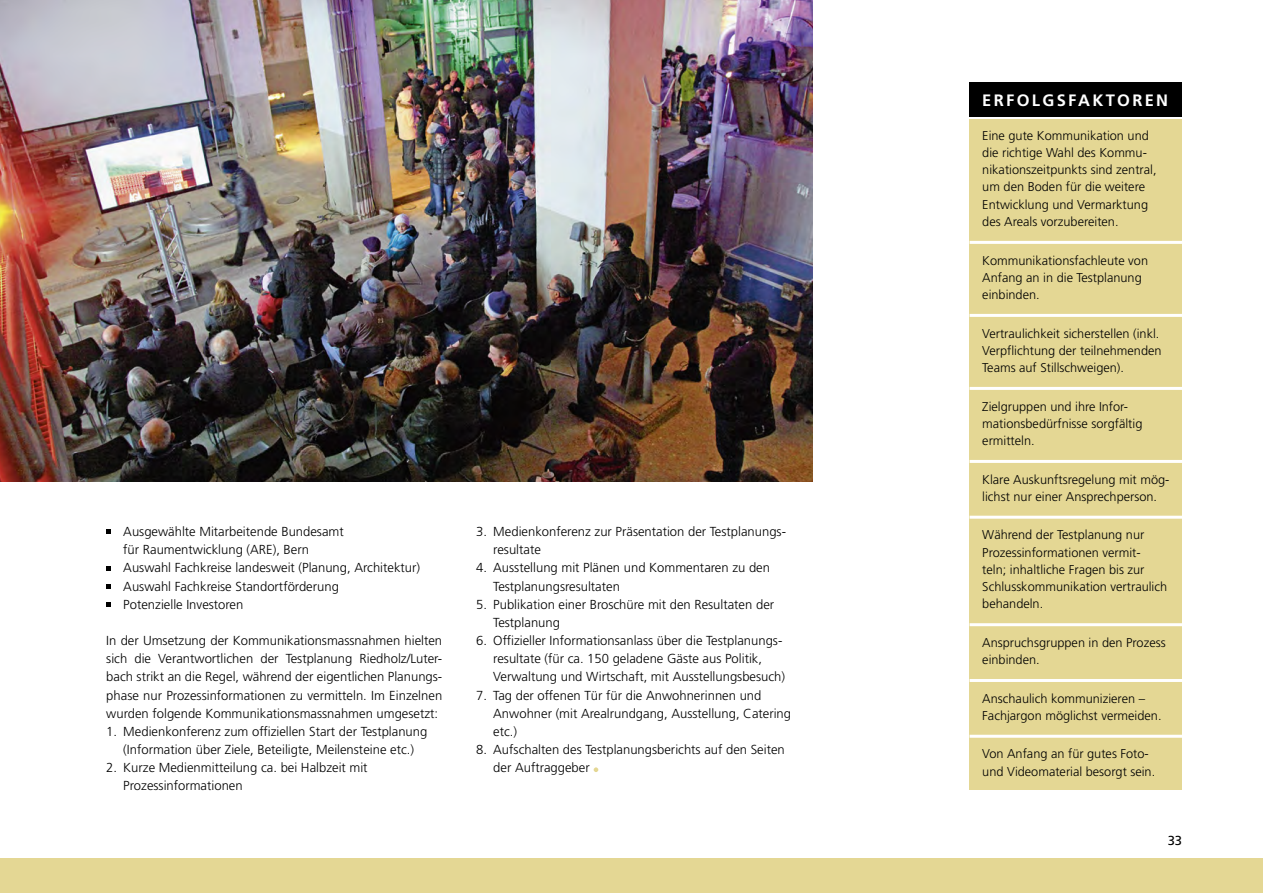
<style>
.page{position:relative;width:1263px;height:893px;background:#fff}
.page>*{position:absolute;margin:0;border:0;box-sizing:border-box;transform-origin:0 0}
.t1{font:700 16.5px "Frutiger";letter-spacing:.14em;color:#fff}
.t2{font:300 13.05px/18.1px "Frutiger";color:#000}
.t3{font:13.05px "Frutiger";color:#000}
.t4{font:300 12.75px/17.2px "Frutiger";color:#000}
</style>
<div class="page">
<div style="left:0;top:859px;width:1263px;height:34px;background:#e4d794"></div>
<img style="left:0;top:0;width:812px;height:482px">
<svg style="left:594px;top:767px;width:4px;height:5px"></svg>
<svg style="left:106px;top:530px;width:5px;height:4px"></svg>
<svg style="left:106px;top:566px;width:5px;height:4px"></svg>
<svg style="left:106px;top:584px;width:5px;height:4px"></svg>
<svg style="left:106px;top:602px;width:5px;height:4px"></svg>
<div style="left:969px;top:119px;width:213px;height:671px;background:#e4d794"></div>
<div style="left:969px;top:82px;width:213px;height:34px;background:#000"></div>
<hr style="left:969px;top:241px;width:213px;height:3px;background:#fff">
<hr style="left:969px;top:314px;width:213px;height:3px;background:#fff">
<hr style="left:969px;top:387px;width:213px;height:3px;background:#fff">
<hr style="left:969px;top:460px;width:213px;height:3px;background:#fff">
<hr style="left:969px;top:516px;width:213px;height:3px;background:#fff">
<hr style="left:969px;top:623px;width:213px;height:3px;background:#fff">
<hr style="left:969px;top:679px;width:213px;height:3px;background:#fff">
<hr style="left:969px;top:735px;width:213px;height:3px;background:#fff">
<p class="t2" style="left:123px;top:522px;width:298px">Ausgewählte Mitarbeitende Bundesamt<br>für Raumentwicklung (ARE), Bern<br>Auswahl Fachkreise landesweit (Planung, Architektur)<br>Auswahl Fachkreise Standortförderung<br>Potenzielle Investoren</p>
<p class="t2" style="left:106px;top:631px;width:337px;text-align:justify">In der Umsetzung der Kommunikationsmassnahmen hielten sich die Verantwortlichen der Testplanung Riedholz/Luter&shy;bach strikt an die Regel, während der eigentlichen Planungs&shy;phase nur Prozessinformationen zu vermitteln. Im Einzelnen wurden folgende Kommunikationsmassnahmen umgesetzt:</p>
<p class="t2" style="left:106px;top:722px;width:323px;text-align:center">1. Medienkonferenz zum offiziellen Start der Testplanung (Information über Ziele, Beteiligte, Meilensteine etc.)</p>
<p class="t2" style="left:123px;top:758px;width:246px;text-indent:-17px">2. Kurze Medienmitteilung ca. bei Halbzeit mit<br>Prozessinformationen</p>
<p class="t2" style="left:493px;top:522px;width:294px;text-indent:-17px">3. Medienkonferenz zur Präsentation der Testplanungs&shy;resultate</p>
<p class="t2" style="left:493px;top:559px;width:278px;text-indent:-17px">4. Ausstellung mit Plänen und Kommentaren zu den<br>Testplanungsresultaten</p>
<p class="t2" style="left:493px;top:595px;width:282px;text-indent:-17px">5. Publikation einer Broschüre mit den Resultaten der<br>Testplanung</p>
<p class="t2" style="left:493px;top:631px;width:293px;text-indent:-17px">6. Offizieller Informationsanlass über die Testplanungs&shy;resultate (für ca. 150 geladene Gäste aus Politik,<br>Verwaltung und Wirtschaft, mit Ausstellungsbesuch)</p>
<p class="t2" style="left:493px;top:686px;width:299px;text-indent:-17px">7. Tag der offenen Tür für die Anwohnerinnen und<br>Anwohner (mit Arealrundgang, Ausstellung, Catering etc.)</p>
<p class="t2" style="left:493px;top:740px;width:293px;text-indent:-17px">8. Aufschalten des Testplanungsberichts auf den Seiten der Auftraggeber</p>
<p class="t1" style="left:982px;top:90px;width:187px">ERFOLGSFAKTOREN</p>
<p class="t4" style="left:982px;top:127px;width:176px">Eine gute Kommunikation und die richtige Wahl des Kommu&shy;nikationszeitpunkts sind zentral, um den Boden für die weitere<br>Entwicklung und Vermarktung des Areals vorzubereiten.</p>
<p class="t4" style="left:982px;top:251px;width:167px">Kommunikationsfachleute von<br>Anfang an in die Testplanung einbinden.</p>
<p class="t4" style="left:982px;top:324px;width:181px">Vertraulichkeit sicherstellen (inkl.<br>Verpflichtung der teilnehmenden<br>Teams auf Stillschweigen).</p>
<p class="t4" style="left:982px;top:397px;width:162px">Zielgruppen und ihre Infor&shy;mationsbedürfnisse sorgfältig ermitteln.</p>
<p class="t4" style="left:982px;top:470px;width:189px">Klare Auskunftsregelung mit mög&shy;lichst nur einer Ansprechperson.</p>
<p class="t4" style="left:982px;top:526px;width:186px">Während der Testplanung nur<br>Prozessinformationen vermit&shy;teln; inhaltliche Fragen bis zur<br>Schlusskommunikation vertraulich behandeln.</p>
<p class="t4" style="left:982px;top:634px;width:185px">Anspruchsgruppen in den Prozess einbinden.</p>
<p class="t4" style="left:982px;top:689px;width:181px">Anschaulich kommunizieren –<br>Fachjargon möglichst vermeiden.</p>
<p class="t4" style="left:982px;top:745px;width:174px">Von Anfang an für gutes Foto&shy;und Videomaterial besorgt sein.</p>
<p class="t3" style="left:1168px;top:832px;width:16px">33</p>
</div>
